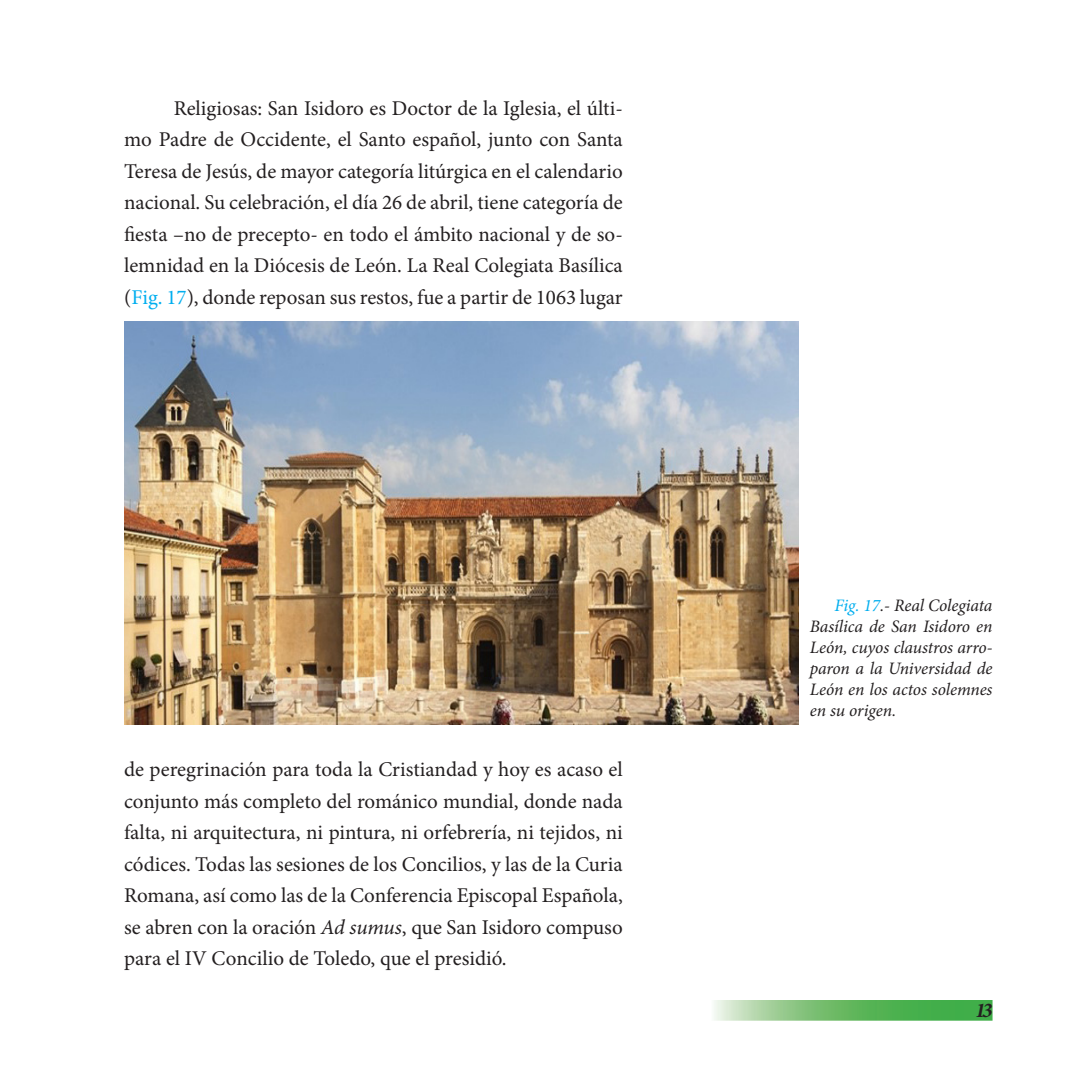
<style>
.page{position:relative;width:1067px;height:1067px;background:#fff}
.page>*{position:absolute;margin:0;border:0;box-sizing:border-box;transform-origin:0 0}
.Estilo_texto_princip{font:21px/31.5px "Minion Pro";color:#231f20;text-align:justify}
.t1{font:italic 700 21px "Minion Pro";color:#231f20}
.Estilo_figuras{font:italic 17.5px/21px "Minion Pro";letter-spacing:-.005em;color:#231f20;text-align:justify}
.s1{color:#00aeef}
.s2{font-style:italic}
</style>
<div class="page">
<svg style="left:714px;top:1003px;width:275px;height:14px;background:#73bf72"></svg>
<img style="left:124px;top:321px;width:674px;height:403px">
<p class="Estilo_texto_princip" style="left:124px;top:92px;width:500px;text-indent:50px">Religiosas: San Isidoro es Doctor de la Iglesia, el últi&shy;mo Padre de Occidente, el Santo español, junto con Santa Teresa de Jesús, de mayor categoría litúrgica en el calendario nacional. Su celebración, el día 26 de abril, tiene categoría de fiesta –no de precepto- en todo el ámbito nacional y de so&shy;lemnidad en la Diócesis de León. La Real Colegiata Basílica (<span class="s1">Fig. 17</span>), donde reposan sus restos, fue a partir de 1063 lugar</p>
<p class="Estilo_texto_princip" style="left:124px;top:754px;width:500px">de peregrinación para toda la Cristiandad y hoy es acaso el conjunto más completo del románico mundial, donde nada falta, ni arquitectura, ni pintura, ni orfebrería, ni tejidos, ni códices. Todas las sesiones de los Concilios, y las de la Curia Romana, así como las de la Conferencia Episcopal Española, se abren con la oración <span class="s2">Ad sumus</span>, que San Isidoro compuso para el IV Concilio de Toledo, que el presidió.</p>
<p class="Estilo_figuras" style="left:809px;top:594px;width:184px;text-indent:25px"><span class="s1">Fig. 17</span>.- Real Colegiata Basílica de San Isidoro en León, cuyos claustros arro&shy;paron a la Universidad de León en los actos solemnes en su origen.</p>
<p class="t1" style="left:975px;top:994px;width:19px">13</p>
</div>
